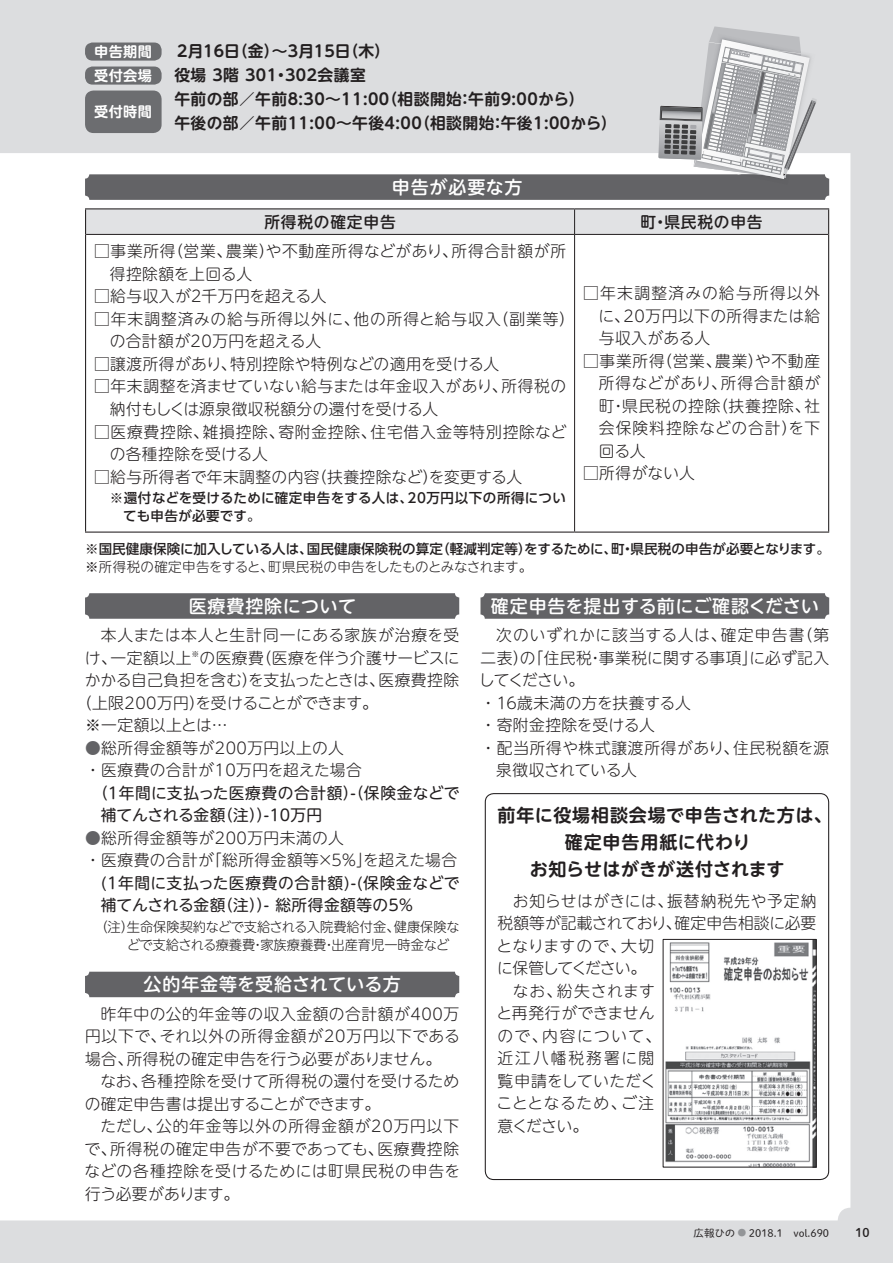
<style>
.page{position:relative;width:893px;height:1263px;background:#dcdddf}
.page>*{position:absolute;margin:0;border:0;box-sizing:border-box;transform-origin:0 0}
.t1{font:500 18px "UD Shin M Go Pro";letter-spacing:.025em;color:#fff}
.t2{font:700 18px "UD Shin M Go Pro De";letter-spacing:.03em;color:#231f20}
.t3{font:700 18px "UD Shin M Go Pro De";letter-spacing:.005em;color:#231f20}
.t4{font:700 18px "UD Shin M Go Pro De";letter-spacing:.05em;color:#231f20}
.t5{font:500 18px "UD Shin M Go Pro";letter-spacing:.05em;color:#fff}
.t6{font:300 15.75px/22.5px "UD Shin M Go Pro";letter-spacing:.03em;color:#231f20}
.t7{font:15.75px/22.5px "UD Shin M Go Pro";letter-spacing:.02em;color:#231f20}
.t8{font:300 15.75px/22.5px "UD Shin M Go Pro";letter-spacing:.05em;color:#231f20}
.t9{font:700 15.75px/24px "UD Shin M Go Pro De";letter-spacing:.03em;color:#231f20}
.t10{font:300 15.75px/22.5px "UD Shin M Go Pro";letter-spacing:.005em;color:#231f20}
.t11{font:300 15.75px "UD Shin M Go Pro";letter-spacing:-.01em;color:#231f20}
.t12{font:300 15.75px "UD Shin M Go Pro";letter-spacing:-.015em;color:#231f20}
.t13{font:300 15.75px "UD Shin M Go Pro";letter-spacing:.055em;color:#231f20}
.t14{font:700 15.75px "UD Shin M Go Pro De";letter-spacing:-.175em;color:#231f20}
.t15{font:500 15.75px "UD Shin M Go Pro";letter-spacing:.05em;color:#231f20}
.t16{font:300 15.75px "UD Shin M Go Pro";letter-spacing:-.005em;color:#231f20}
.t17{font:300 15.75px "UD Shin M Go Pro";letter-spacing:-.065em;color:#231f20}
.t18{font:300 15.75px "UD Shin M Go Pro";letter-spacing:.09em;color:#231f20}
.t19{font:300 15.75px "UD Shin M Go Pro";letter-spacing:.01em;color:#231f20}
.t20{font:300 15.75px "UD Shin M Go Pro";letter-spacing:.125em;color:#231f20}
.t21{font:700 14.1px "UD Shin M Go Pro De";letter-spacing:.03em;color:#fff}
.t22{font:500 13.5px "UD Shin Go Pro";letter-spacing:.01em;color:#231f20}
.t23{font:300 13.5px/18px "UD Shin M Go Pro";color:#231f20}
.t24{font:500 13.5px/18px "UD Shin Go Pro";letter-spacing:.03em;color:#231f20}
.t25{font:300 13.5px "UD Shin M Go Pro";letter-spacing:-.025em;color:#231f20}
.t26{font:12px "Shuei M Go Std B";color:#231f20}
.t27{font:10.5px "Shuei M Go Std L";color:#231f20}
.s1{font-family:"UD Shin M Go Pro";font-weight:300}
.s2{color:#636366}
.s3{font-size:9px;color:#939598}
</style>
<div class="page">
<div style="left:0;top:153px;width:850px;height:1067px;background:#fff"></div>
<div style="left:85px;top:43px;width:77px;height:18px;background:#6c6d70;border-radius:8px"></div>
<div style="left:85px;top:67px;width:77px;height:18px;background:#6c6d70;border-radius:8px"></div>
<div style="left:85px;top:91px;width:77px;height:42px;background:#6c6d70;border-radius:9px"></div>
<div style="left:85px;top:174px;width:744px;height:26px;background:#636366;border-radius:4px"></div>
<div style="left:85px;top:593px;width:374px;height:26px;background:#636366;border-radius:4px"></div>
<hr style="left:86px;top:234px;width:489px;height:1px;background:#231f20">
<hr style="left:575px;top:234px;width:253px;height:1px;background:#231f20">
<hr style="left:574px;top:235px;width:1px;height:296px;background:#231f20">
<hr style="left:85px;top:208px;width:490px;height:1px;background:#231f20">
<hr style="left:575px;top:208px;width:254px;height:1px;background:#231f20">
<svg style="left:85px;top:209px;width:744px;height:25px"></svg>
<hr style="left:85px;top:234px;width:1px;height:297px;background:#231f20">
<hr style="left:828px;top:234px;width:1px;height:297px;background:#231f20">
<hr style="left:85px;top:531px;width:490px;height:2px;background:#231f20">
<hr style="left:575px;top:531px;width:254px;height:2px;background:#231f20">
<div style="left:85px;top:972px;width:374px;height:25px;background:#636366;border-radius:4px"></div>
<div style="left:480px;top:593px;width:349px;height:26px;background:#636366;border-radius:4px"></div>
<div style="left:485px;top:793px;width:344px;height:387px;border:1px solid #231f20;border-radius:9px"></div>
<img style="left:665px;top:941px;width:149px;height:224px">
<div style="left:663px;top:939px;width:153px;height:228px;border:1px solid #231f20"></div>
<svg style="left:658px;top:26px;width:159px;height:153px"></svg>
<p class="t21" style="left:94px;top:40px;width:59px">申告期間</p>
<p class="t14" style="left:174px;top:39px;width:217px">２月１６日（金）～３月１５日（木）</p>
<p class="t21" style="left:94px;top:64px;width:59px">受付会場</p>
<p class="t9" style="left:174px;top:63px;width:193px">役場 ３階 301・302会議室</p>
<p class="t21" style="left:94px;top:100px;width:59px">受付時間</p>
<p class="t9" style="left:174px;top:87px;width:444px">午前の部／午前8:30～11:00（相談開始：午前9:00から）<br>午後の部／午前11:00～午後4:00（相談開始：午後1:00から）</p>
<p class="t5" style="left:392px;top:172px;width:132px">申告が必要な方</p>
<p class="t15" style="left:264px;top:209px;width:133px">所得税の確定申告</p>
<p class="t15" style="left:640px;top:209px;width:124px">町・県民税の申告</p>
<p class="t6" style="left:110px;top:239px;width:458px;text-indent:-16px">□事業所得（営業、農業）や不動産所得などがあり、所得合計額が所得控除額を上回る人</p>
<p class="t12" style="left:94px;top:284px;width:234px">□給与収入が２千万円を超える人</p>
<p class="t8" style="left:110px;top:307px;width:467px;text-indent:-16px">□年末調整済みの給与所得以外に、他の所得と給与収入（副業等）の合計額が20万円を超える人</p>
<p class="t6" style="left:94px;top:352px;width:407px">□譲渡所得があり、特別控除や特例などの適用を受ける人</p>
<p class="t6" style="left:110px;top:374px;width:458px;text-indent:-16px">□年末調整を済ませていない給与または年金収入があり、所得税の納付もしくは源泉徴収税額分の還付を受ける人</p>
<p class="t8" style="left:110px;top:419px;width:458px;text-indent:-16px">□医療費控除、雑損控除、寄附金控除、住宅借入金等特別控除などの各種控除を受ける人</p>
<p class="t6" style="left:94px;top:464px;width:430px">□給与所得者で年末調整の内容（扶養控除など）を変更する人</p>
<p class="t24" style="left:123px;top:488px;width:444px;text-indent:-13px">※還付などを受けるために確定申告をする人は、20万円以下の所得についても申告が必要です。</p>
<p class="t6" style="left:598px;top:281px;width:223px;text-align:justify;text-indent:-15px">□年末調整済みの給与所得以外に、20万円以下の所得または給与収入がある人</p>
<p class="t6" style="left:599px;top:349px;width:223px;text-align:justify;text-indent:-16px">□事業所得（営業、農業）や不動産所得などがあり、所得合計額が町・県民税の控除（扶養控除、社会保険料控除などの合計）を下回る人</p>
<p class="t6" style="left:583px;top:461px;width:113px">□所得がない人</p>
<p class="t22" style="left:85px;top:538px;width:746px"><span class="s1">※</span>国民健康保険に加入している人は、国民健康保険税の算定（軽減判定等）をするために、町・県民税の申告が必要となります。</p>
<p class="t25" style="left:85px;top:556px;width:449px">※所得税の確定申告をすると、町県民税の申告をしたものとみなされます。</p>
<p class="t1" style="left:189px;top:591px;width:169px">医療費控除について</p>
<p class="t6" style="left:101px;top:623px;width:360px">本人または本人と生計同一にある家族が治療を受</p>
<p class="t6" style="left:85px;top:645px;width:376px">け、一定額以上<sup>※</sup>の医療費（医療を伴う介護サービスに</p>
<p class="t11" style="left:85px;top:667px;width:376px">かかる自己負担を含む）を支払ったときは、医療費控除</p>
<p class="t11" style="left:76px;top:690px;width:303px">（上限200万円）を受けることができます。</p>
<p class="t6" style="left:85px;top:713px;width:144px">※一定額以上とは…</p>
<p class="t6" style="left:85px;top:736px;width:278px"><span class="s2">●</span>総所得金額等が200万円以上の人・医療費の合計が10万円を超えた場合</p>
<p class="t7" style="left:101px;top:781px;width:360px;text-indent:-8px">（１年間に支払った医療費の合計額）-（保険金などで補てんされる金額（注））-１０万円</p>
<p class="t6" style="left:85px;top:826px;width:374px"><span class="s2">●</span>総所得金額等が200万円未満の人<br>・医療費の合計が「総所得金額等×５％」を超えた場合</p>
<p class="t7" style="left:101px;top:871px;width:360px">(１年間に支払った医療費の合計額)-(保険金などで補てんされる金額（注））- 総所得金額等の５％</p>
<p class="t23" style="left:127px;top:917px;width:334px;text-indent:-32px">（注）生命保険契約などで支給される入院費給付金、健康保険などで支給される療養費・家族療養費・出産育児一時金など</p>
<p class="t1" style="left:144px;top:970px;width:259px">公的年金等を受給されている方</p>
<p class="t6" style="left:85px;top:1001px;width:376px;text-align:justify;text-indent:16px">昨年中の公的年金等の収入金額の合計額が400万円以下で、それ以外の所得金額が20万円以下である場合、所得税の確定申告を行う必要がありません。</p>
<p class="t10" style="left:85px;top:1069px;width:376px;text-indent:15px">なお、各種控除を受けて所得税の還付を受けるための確定申告書は提出することができます。</p>
<p class="t6" style="left:85px;top:1114px;width:377px;text-align:justify;text-indent:16px">ただし、公的年金等以外の所得金額が20万円以下で、所得税の確定申告が不要であっても、医療費控除などの各種控除を受けるためには町県民税の申告を行う必要があります。</p>
<p class="t1" style="left:491px;top:591px;width:329px">確定申告を提出する前にご確認ください</p>
<p class="t13" style="left:496px;top:622px;width:334px">次のいずれかに該当する人は、確定申告書（第</p>
<p class="t6" style="left:480px;top:645px;width:350px">二表）の「住民税・事業税に関する事項」に必ず記入</p>
<p class="t6" style="left:479px;top:668px;width:107px">してください。</p>
<p class="t16" style="left:480px;top:690px;width:212px">・１６歳未満の方を扶養する人</p>
<p class="t6" style="left:480px;top:713px;width:176px">・寄附金控除を受ける人</p>
<p class="t6" style="left:480px;top:736px;width:350px">・配当所得や株式譲渡所得があり、住民税額を源</p>
<p class="t12" style="left:496px;top:757px;width:142px">泉徴収されている人</p>
<p class="t2" style="left:497px;top:800px;width:336px">前年に役場相談会場で申告された方は、</p>
<p class="t4" style="left:565px;top:827px;width:187px">確定申告用紙に代わり</p>
<p class="t3" style="left:530px;top:854px;width:256px">お知らせはがきが送付されます</p>
<p class="t6" style="left:513px;top:889px;width:305px">お知らせはがきには、振替納税先や予定納</p>
<p class="t10" style="left:497px;top:911px;width:320px">税額等が記載されており、確定申告相談に必要</p>
<p class="t6" style="left:496px;top:934px;width:159px">となりますので、大切</p>
<p class="t17" style="left:497px;top:956px;width:151px">に保管してください。</p>
<p class="t6" style="left:513px;top:979px;width:143px">なお、紛失されます</p>
<p class="t6" style="left:496px;top:1001px;width:160px">と再発行ができません</p>
<p class="t18" style="left:497px;top:1023px;width:165px">ので、内容について、</p>
<p class="t20" style="left:497px;top:1046px;width:158px">近江八幡税務署に閲</p>
<p class="t19" style="left:497px;top:1068px;width:160px">覧申請をしていただく</p>
<p class="t6" style="left:497px;top:1091px;width:159px">こととなるため、ご注</p>
<p class="t6" style="left:497px;top:1114px;width:92px">意ください。</p>
<p class="t27" style="left:693px;top:1225px;width:137px">広報ひの <span class="s3">●</span> 2018.1　vol.690</p>
<p class="t26" style="left:855px;top:1224px;width:16px">10</p>
</div>
